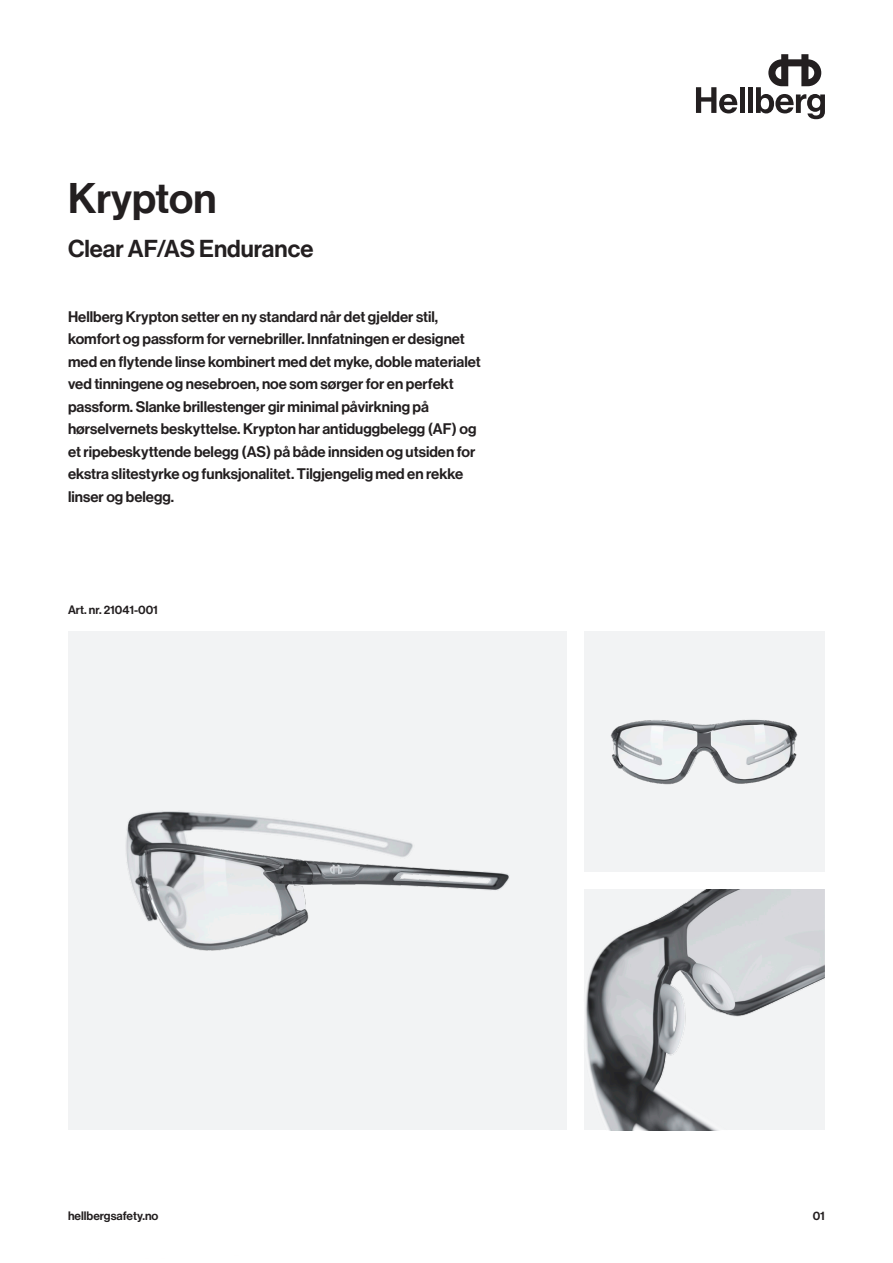
<style>
.page{position:relative;width:893px;height:1263px;background:#fff}
.page>*{position:absolute;margin:0;border:0;box-sizing:border-box;transform-origin:0 0}
.t1{font:42px "N Haas Grotesk DS Pro 65 Md";color:#231f20}
.t2{font:24px "N Haas Grotesk DS Pro 65 Md";color:#231f20}
.t3{font:15px/22.5px "N Haas Grotesk DS Pro 65 Md";color:#231f20}
.t4{font:12px "N Haas Grotesk DS Pro 65 Md";color:#231f20}
</style>
<div class="page">
<svg style="left:696px;top:87px;width:41px;height:26px"></svg>
<div style="left:740px;top:87px;width:5px;height:26px;background:#231f20"></div>
<div style="left:748px;top:87px;width:5px;height:26px;background:#231f20"></div>
<svg style="left:756px;top:54px;width:69px;height:65px"></svg>
<img style="left:68px;top:631px;width:499px;height:499px">
<img style="left:584px;top:631px;width:241px;height:241px">
<img style="left:584px;top:889px;width:241px;height:241px">
<h1 class="t1" style="left:68px;top:174px;width:150px">Krypton</h1>
<h2 class="t2" style="left:68px;top:234px;width:247px">Clear AF/AS Endurance</h2>
<p class="t3" style="left:68px;top:305px;width:414px">Hellberg Krypton setter en ny standard når det gjelder stil, komfort og passform for vernebriller. Innfatningen er designet med en flytende linse kombinert med det myke, doble materialet ved tinningene og nesebroen, noe som sørger for en perfekt passform. Slanke brillestenger gir minimal påvirkning på hørselvernets beskyttelse. Krypton har antiduggbelegg (AF) og et ripebeskyttende belegg (AS) på både innsiden og utsiden for ekstra slitestyrke og funksjonalitet. Tilgjengelig med en rekke linser og belegg.</p>
<p class="t4" style="left:68px;top:603px;width:91px">Art. nr. 21041-001</p>
<p class="t4" style="left:68px;top:1209px;width:92px">hellbergsafety.no</p>
<p class="t4" style="left:813px;top:1209px;width:14px">01</p>
</div>
